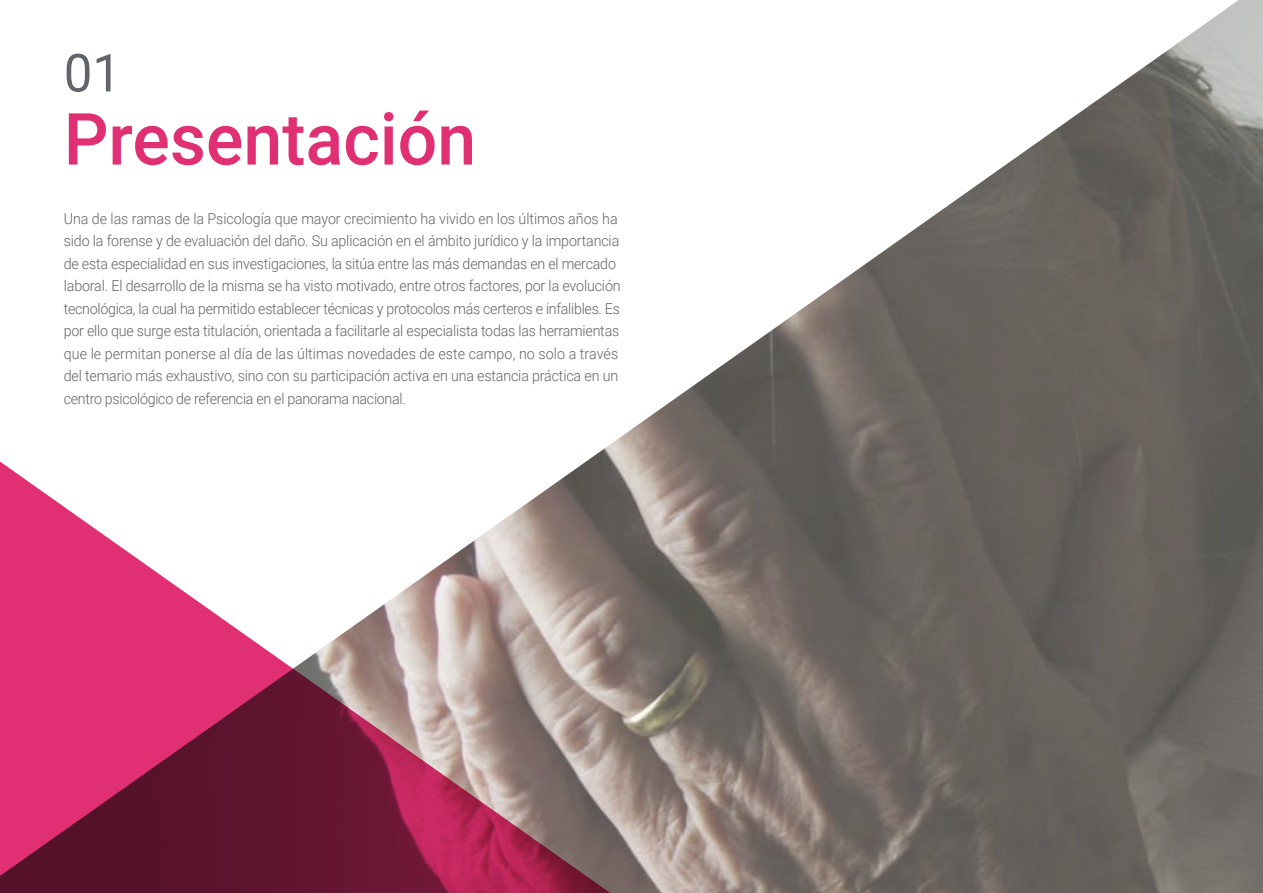
<style>
.page{position:relative;width:1263px;height:893px;background:#fff}
.page>*{position:absolute;margin:0;border:0;box-sizing:border-box;transform-origin:0 0}
.t1{font:500 72px "Roboto";color:#e03073}
.t2{font:52.5px "Roboto";color:#61646a}
.t3{font:300 15px/22.5px "Roboto";letter-spacing:-.01em;color:#61646a;scale:.95 1}
</style>
<div class="page">
<img style="left:608px;top:0;width:655px;height:893px">
<svg style="left:0;top:446px;width:640px;height:447px"></svg>
<h2 class="t2" style="left:64px;top:36px;width:59px">01</h2>
<h1 class="t1" style="left:64px;top:89px;width:414px">Presentación</h1>
<p class="t3" style="left:64px;top:207px;width:588px">Una de las ramas de la Psicología que mayor crecimiento ha vivido en los últimos años ha sido la forense y de evaluación del daño. Su aplicación en el ámbito jurídico y la importancia de esta especialidad en sus investigaciones, la sitúa entre las más demandas en el mercado laboral. El desarrollo de la misma se ha visto motivado, entre otros factores, por la evolución tecnológica, la cual ha permitido establecer técnicas y protocolos más certeros e infalibles. Es por ello que surge esta titulación, orientada a facilitarle al especialista todas las herramientas que le permitan ponerse al día de las últimas novedades de este campo, no solo a través del temario más exhaustivo, sino con su participación activa en una estancia práctica en un centro psicológico de referencia en el panorama nacional.</p>
</div>
